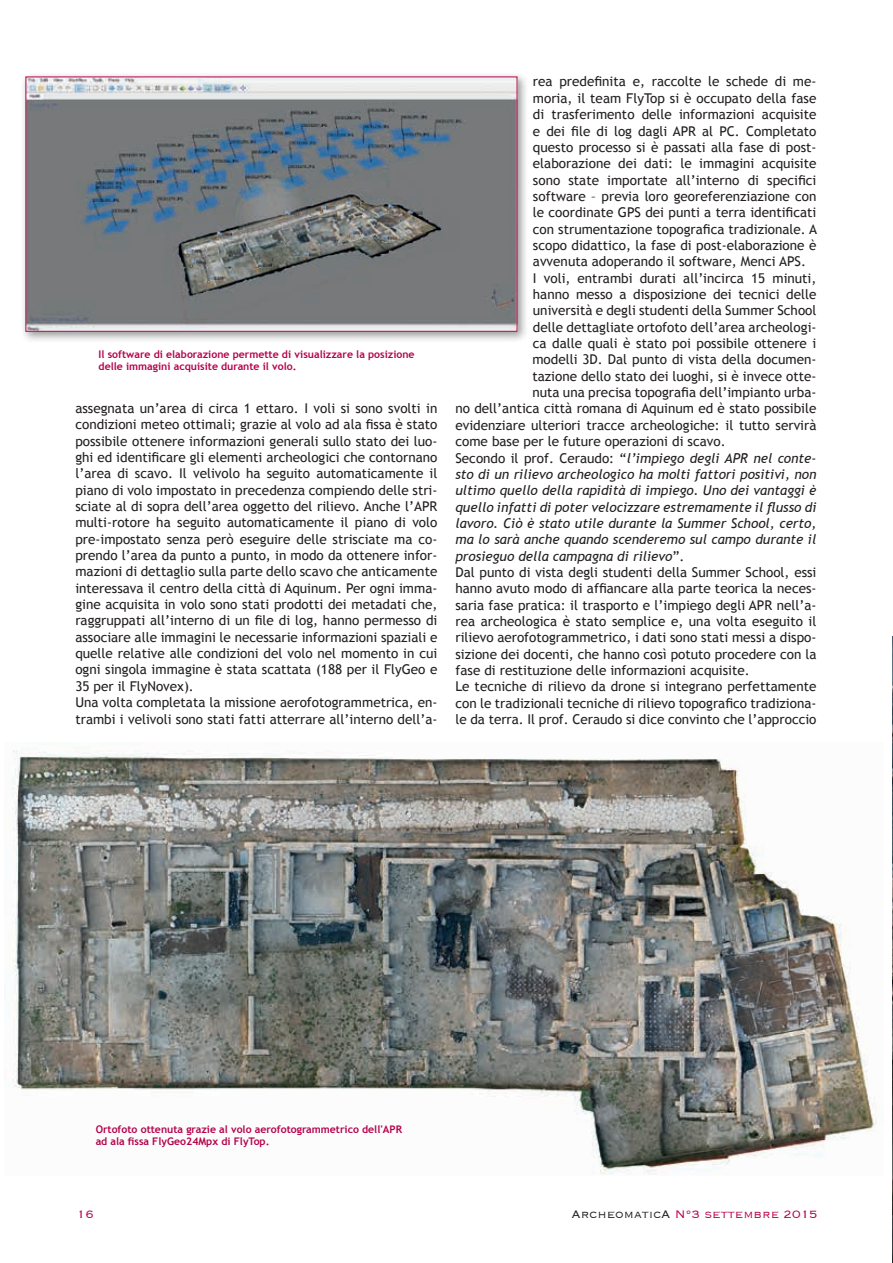
<style>
.page{position:relative;width:893px;height:1263px;background:#fff}
.page>*{position:absolute;margin:0;border:0;box-sizing:border-box;transform-origin:0 0}
.t1{font:300 14.1px "Copperplate";color:#b4024b}
.t2{font:13.5px/16.4px "Trebuchet MS";color:#231f20}
.t3{font:italic 13.5px "Trebuchet MS";color:#231f20}
.t4{font:700 10.5px/12.6px "Trebuchet MS";color:#b4024b}
.s1{font-style:normal}
.s2{color:#231f20}
</style>
<div class="page">
<div style="left:20px;top:71px;width:508px;height:272px;background:#231f20;opacity:.45"></div>
<img style="left:28px;top:79px;width:487px;height:251px">
<div style="left:26px;top:77px;width:491px;height:255px;border:1px solid #b4024b"></div>
<img style="left:4px;top:750px;width:879px;height:425px">
<img style="left:892px;top:637px;width:1px;height:422px">
<img style="left:892px;top:1059px;width:1px;height:204px">
<p class="t4" style="left:99px;top:347px;width:318px">Il software di elaborazione permette di visualizzare la posizione delle immagini acquisite durante il volo.</p>
<p class="t2" style="left:75px;top:400px;width:364px">assegnata un’area di circa 1 ettaro. I voli si sono svolti in condizioni meteo ottimali; grazie al volo ad ala fissa è stato possibile ottenere informazioni generali sullo stato dei luo&shy;ghi ed identificare gli elementi archeologici che contornano l’area di scavo. Il velivolo ha seguito automaticamente il piano di volo impostato in precedenza compiendo delle stri&shy;sciate al di sopra dell’area oggetto del rilievo. Anche l’APR multi-rotore ha seguito automaticamente il piano di volo pre-impostato senza però eseguire delle strisciate ma co&shy;prendo l’area da punto a punto, in modo da ottenere infor&shy;mazioni di dettaglio sulla parte dello scavo che anticamente interessava il centro della città di Aquinum. Per ogni imma&shy;gine acquisita in volo sono stati prodotti dei metadati che, raggruppati all’interno di un file di log, hanno permesso di associare alle immagini le necessarie informazioni spaziali e quelle relative alle condizioni del volo nel momento in cui ogni singola immagine è stata scattata (188 per il FlyGeo e 35 per il FlyNovex).<br>Una volta completata la missione aerofotogrammetrica, en&shy;trambi i velivoli sono stati fatti atterrare all’interno dell’a-</p>
<p class="t2" style="left:533px;top:74px;width:285px">rea predefinita e, raccolte le schede di me-</p>
<p class="t2" style="left:533px;top:90px;width:285px">moria, il team FlyTop si è occupato della fase</p>
<p class="t2" style="left:533px;top:106px;width:285px">di trasferimento delle informazioni acquisite</p>
<p class="t2" style="left:533px;top:123px;width:285px">e dei file di log dagli APR al PC. Completato</p>
<p class="t2" style="left:533px;top:139px;width:285px">questo processo si è passati alla fase di post-</p>
<p class="t2" style="left:533px;top:155px;width:285px">elaborazione dei dati: le immagini acquisite</p>
<p class="t2" style="left:533px;top:172px;width:285px">sono state importate all’interno di specifici</p>
<p class="t2" style="left:533px;top:188px;width:285px">software – previa loro georeferenziazione con</p>
<p class="t2" style="left:533px;top:204px;width:285px">le coordinate GPS dei punti a terra identificati</p>
<p class="t2" style="left:533px;top:221px;width:286px">con strumentazione topografica tradizionale. A</p>
<p class="t2" style="left:533px;top:237px;width:285px">scopo didattico, la fase di post-elaborazione è</p>
<p class="t2" style="left:533px;top:254px;width:275px">avvenuta adoperando il software, Menci APS.</p>
<p class="t2" style="left:533px;top:270px;width:285px">I voli, entrambi durati all’incirca 15 minuti,</p>
<p class="t2" style="left:533px;top:286px;width:285px">hanno messo a disposizione dei tecnici delle</p>
<p class="t2" style="left:533px;top:303px;width:285px">università e degli studenti della Summer School</p>
<p class="t2" style="left:533px;top:319px;width:285px">delle dettagliate ortofoto dell’area archeologi-</p>
<p class="t2" style="left:533px;top:335px;width:285px">ca dalle quali è stato poi possibile ottenere i</p>
<p class="t2" style="left:532px;top:352px;width:286px">modelli 3D. Dal punto di vista della documen-</p>
<p class="t2" style="left:532px;top:368px;width:286px">tazione dello stato dei luoghi, si è invece otte-</p>
<p class="t2" style="left:532px;top:384px;width:286px">nuta una precisa topografia dell’impianto urba-</p>
<p class="t2" style="left:455px;top:401px;width:362px">no dell’antica città romana di Aquinum ed è stato possibile</p>
<p class="t2" style="left:455px;top:417px;width:362px">evidenziare ulteriori tracce archeologiche: il tutto servirà</p>
<p class="t2" style="left:455px;top:433px;width:272px">come base per le future operazioni di scavo.</p>
<p class="t3" style="left:455px;top:450px;width:362px"><span class="s1">Secondo il prof. Ceraudo: “</span>l’impiego degli APR nel conte-</p>
<p class="t3" style="left:455px;top:466px;width:362px">sto di un rilievo archeologico ha molti fattori positivi, non</p>
<p class="t3" style="left:455px;top:482px;width:362px">ultimo quello della rapidità di impiego. Uno dei vantaggi è</p>
<p class="t3" style="left:455px;top:499px;width:362px">quello infatti di poter velocizzare estremamente il flusso di</p>
<p class="t3" style="left:455px;top:515px;width:362px">lavoro. Ciò è stato utile durante la Summer School, certo,</p>
<p class="t3" style="left:455px;top:531px;width:362px">ma lo sarà anche quando scenderemo sul campo durante il</p>
<p class="t3" style="left:455px;top:548px;width:230px">prosieguo della campagna di rilievo<span class="s1">”.</span></p>
<p class="t2" style="left:455px;top:564px;width:362px">Dal punto di vista degli studenti della Summer School, essi</p>
<p class="t2" style="left:455px;top:580px;width:362px">hanno avuto modo di affiancare alla parte teorica la neces-</p>
<p class="t2" style="left:455px;top:597px;width:362px">saria fase pratica: il trasporto e l’impiego degli APR nell’a-</p>
<p class="t2" style="left:455px;top:613px;width:362px">rea archeologica è stato semplice e, una volta eseguito il</p>
<p class="t2" style="left:455px;top:630px;width:362px">rilievo aerofotogrammetrico, i dati sono stati messi a dispo-</p>
<p class="t2" style="left:455px;top:646px;width:362px">sizione dei docenti, che hanno così potuto procedere con la</p>
<p class="t2" style="left:455px;top:662px;width:296px">fase di restituzione delle informazioni acquisite.</p>
<p class="t2" style="left:455px;top:679px;width:362px">Le tecniche di rilievo da drone si integrano perfettamente</p>
<p class="t2" style="left:455px;top:695px;width:362px">con le tradizionali tecniche di rilievo topografico tradiziona-</p>
<p class="t2" style="left:455px;top:711px;width:362px">le da terra. Il prof. Ceraudo si dice convinto che l’approccio</p>
<p class="t4" style="left:96px;top:1122px;width:308px">Ortofoto ottenuta grazie al volo aerofotogrammetrico dell'APR ad ala fissa FlyGeo24Mpx di FlyTop.</p>
<p class="t1" style="left:77px;top:1205px;width:19px">16</p>
<p class="t1" style="left:572px;top:1205px;width:248px"><span class="s2">ArcheomaticA</span> N°3 settembre 2015</p>
</div>
